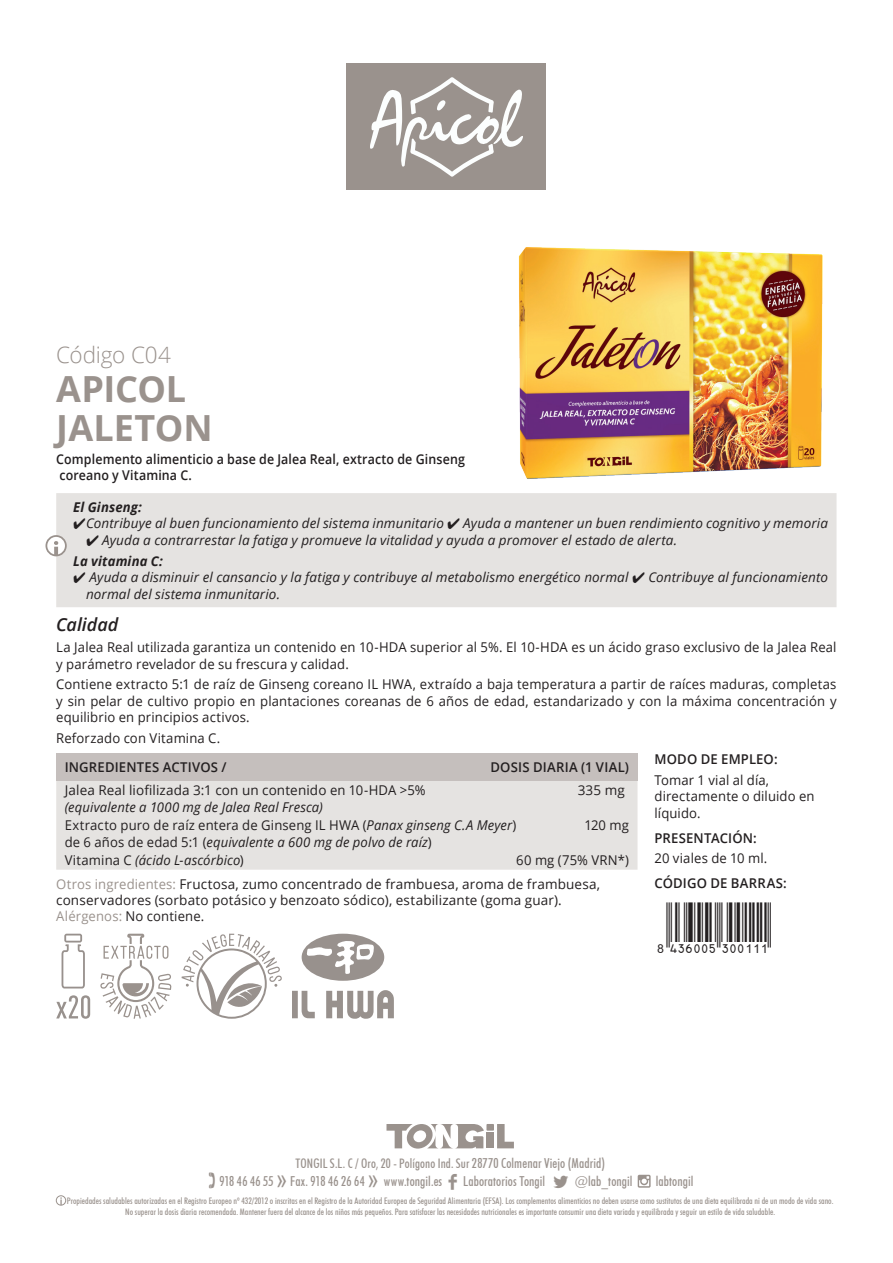
<style>
.page{position:relative;width:893px;height:1263px;background:#fff}
.page>*{position:absolute;margin:0;border:0;box-sizing:border-box;transform-origin:0 0}
.t1{font:700 36px/39px "Open Sans";letter-spacing:-.005em;color:#9a928d}
.t2{font:300 22.5px "Open Sans";letter-spacing:-.01em;color:#9a928d}
.t3{font:italic 600 18px "Open Sans";color:#231f20}
.t4{font:500 condensed 13.65px "Futura BT";letter-spacing:.01em;color:#9a928d}
.t5{font:13.5px/16.5px "Open Sans";letter-spacing:.01em;color:#231f20}
.t6{font:italic 13.5px/16.5px "Open Sans";letter-spacing:.01em;color:#231f20}
.t7{font:600 13.5px "Open Sans";letter-spacing:.01em;color:#231f20}
.t8{font:600 13.5px/16.5px "Open Sans";letter-spacing:.01em;color:#231f20;scale:.92 1}
.t9{font:500 condensed 13.05px "Futura BT";letter-spacing:.01em;color:#9a928d}
.t10{font:500 condensed 9px/10.8px "Futura BT";color:#9a928d;text-align:center}
.s1{font-weight:700}
.s2{font-style:normal}
.s3{color:#9a928d}
.s4{font-size:13.65px}
.s5{font-family:"Arial Narrow";font-weight:400;font-stretch:normal;font-size:25.95px}
.s6{font-family:"Socialico";font-weight:400;font-stretch:normal;font-size:25.95px}
</style>
<div class="page">
<svg style="left:638px;top:1175px;width:13px;height:13px"></svg>
<svg style="left:497px;top:1124px;width:17px;height:24px"></svg>
<div style="left:486px;top:1132px;width:8px;height:16px;background:#9a928d"></div>
<div style="left:486px;top:1124px;width:8px;height:7px;background:#9a928d"></div>
<svg style="left:386px;top:1124px;width:98px;height:24px"></svg>
<div style="left:347px;top:64px;width:199px;height:126px;background:#9a928d"></div>
<svg style="left:370px;top:77px;width:153px;height:100px"></svg>
<svg style="left:60px;top:1197px;width:2px;height:6px"></svg>
<div style="left:56px;top:1195px;width:10px;height:10px;border:1px solid #9a928d;border-radius:50%"></div>
<svg style="left:56px;top:493px;width:780px;height:377px;fill:#e8e6e4"></svg>
<div style="left:56px;top:753px;width:581px;height:28px;background:#c5bfbd"></div>
<svg style="left:62px;top:934px;width:23px;height:54px"></svg>
<svg style="left:56px;top:995px;width:34px;height:24px"></svg>
<svg style="left:100px;top:934px;width:71px;height:85px"></svg>
<svg style="left:182px;top:934px;width:100px;height:85px"></svg>
<svg style="left:292px;top:990px;width:102px;height:29px"></svg>
<svg style="left:302px;top:934px;width:82px;height:47px"></svg>
<img style="left:518px;top:247px;width:305px;height:232px">
<div style="left:46px;top:536px;width:20px;height:19px;background:#fff;border-radius:50%"></div>
<svg style="left:54px;top:541px;width:4px;height:12px"></svg>
<div style="left:45px;top:535px;width:22px;height:21px;border:2px solid #9a928d;border-radius:50%"></div>
<svg style="left:74px;top:519px;width:11px;height:11px"></svg>
<svg style="left:74px;top:572px;width:11px;height:11px"></svg>
<h2 class="t2" style="left:56px;top:339px;width:116px">Código C04</h2>
<h1 class="t1" style="left:56px;top:368px;width:158px">APICOL<br>JALETON</h1>
<p class="t8" style="left:56px;top:450px;width:446px">Complemento alimenticio a base de Jalea Real, extracto de Ginseng coreano y Vitamina C.</p>
<p class="t6" style="left:86px;top:498px;width:744px;text-indent:-13px"><span class="s1">El Ginseng:<br></span>Contribuye al buen funcionamiento del sistema inmunitario ✔ Ayuda a mantener un buen rendimiento cognitivo y memoria</p>
<p class="t6" style="left:73px;top:529px;width:605px;line-height:20.7px;text-indent:13px">✔ Ayuda a contrarrestar la fatiga y promueve la vitalidad y ayuda a promover el estado de alerta.<br><span class="s1">La vitamina C:</span></p>
<p class="t6" style="left:86px;top:569px;width:743px">Ayuda a disminuir el cansancio y la fatiga y contribuye al metabolismo energético normal ✔ Contribuye al funcionamiento normal del sistema inmunitario.</p>
<h3 class="t3" style="left:56px;top:612px;width:64px">Calidad</h3>
<p class="t5" style="left:56px;top:639px;width:782px">La Jalea Real utilizada garantiza un contenido en 10-HDA superior al 5%. El 10-HDA es un ácido graso exclusivo de la Jalea Real y parámetro revelador de su frescura y calidad.</p>
<p class="t5" style="left:56px;top:676px;width:782px;text-align:justify">Contiene extracto 5:1 de raíz de Ginseng coreano IL HWA, extraído a baja temperatura a partir de raíces maduras, completas y sin pelar de cultivo propio en plantaciones coreanas de 6 años de edad, estandarizado y con la máxima concentración y equilibrio en principios activos.</p>
<p class="t5" style="left:56px;top:730px;width:165px">Reforzado con Vitamina C.</p>
<p class="t7" style="left:65px;top:758px;width:163px">INGREDIENTES ACTIVOS /</p>
<p class="t7" style="left:490px;top:758px;width:140px">DOSIS DIARIA (1 VIAL)</p>
<p class="t7" style="left:654px;top:749px;width:125px">MODO DE EMPLEO:</p>
<p class="t5" style="left:654px;top:771px;width:162px">Tomar 1 vial al día, directamente o diluido en líquido.</p>
<p class="t7" style="left:654px;top:828px;width:104px">PRESENTACIÓN:</p>
<p class="t5" style="left:654px;top:850px;width:114px">20 viales de 10 ml.</p>
<p class="t7" style="left:654px;top:874px;width:134px">CÓDIGO DE BARRAS:</p>
<p class="t5" style="left:65px;top:782px;width:362px">Jalea Real liofilizada 3:1 con un contenido en 10-HDA &gt;5%</p>
<p class="t5" style="left:578px;top:782px;width:49px">335 mg</p>
<p class="t6" style="left:65px;top:797px;width:453px;line-height:18.9px">(equivalente a 1000 mg de Jalea Real Fresca)<br><span class="s2">Extracto puro de raíz entera de Ginseng IL HWA (</span>Panax ginseng C.A Meyer<span class="s2">)</span></p>
<p class="t5" style="left:584px;top:817px;width:46px">120 mg</p>
<p class="t6" style="left:65px;top:832px;width:369px;line-height:18.9px"><span class="s2">de 6 años de edad 5:1 (</span>equivalente a 600 mg de polvo de raíz<span class="s2">)<br>Vitamina C</span> (ácido L-ascórbico<span class="s2">)</span></p>
<p class="t5" style="left:56px;top:849px;width:574px;line-height:23.1px;text-indent:460px">60 mg (75% VRN*)<br><span class="s3">Otros ingredientes:</span> Fructosa, zumo concentrado de frambuesa, aroma de frambuesa,</p>
<p class="t5" style="left:56px;top:891px;width:507px">conservadores (sorbato potásico y benzoato sódico), estabilizante (goma guar).<br><span class="s3">Alérgenos:</span> No contiene.</p>
<p class="t9" style="left:295px;top:1155px;width:311px">TONGIL S.L. C / Oro, 20 - Polígono Ind. Sur <span class="s4">28770 Colmenar Viejo (Madrid)</span></p>
<p class="t4" style="left:219px;top:1172px;width:415px">918 46 46 55 <span class="s5">»</span> Fax. 918 46 26 64 <span class="s5">»</span> www.tongil.es <span class="s6">F</span> Laboratorios Tongil <span class="s6">L</span> @lab_tongil</p>
<p class="t4" style="left:656px;top:1172px;width:39px">labtongil</p>
<p class="t10" style="left:67px;top:1195px;width:768px">Propiedades saludables autorizadas en el Registro Europeo nº 432/2012 o inscritas en el Registro de la Autoridad Europea de Seguridad Alimentaria (EFSA). Los complementos alimenticios no deben usarse como sustitutos de una dieta equilibrada ni de un modo de vida sano.<br>No superar la dosis diaria recomendada. Mantener fuera del alcance de los niños más pequeños. Para satisfacer las necesidades nutricionales es importante consumir una dieta variada y equilibrada y seguir un estilo de vida saludable.</p>
</div>
